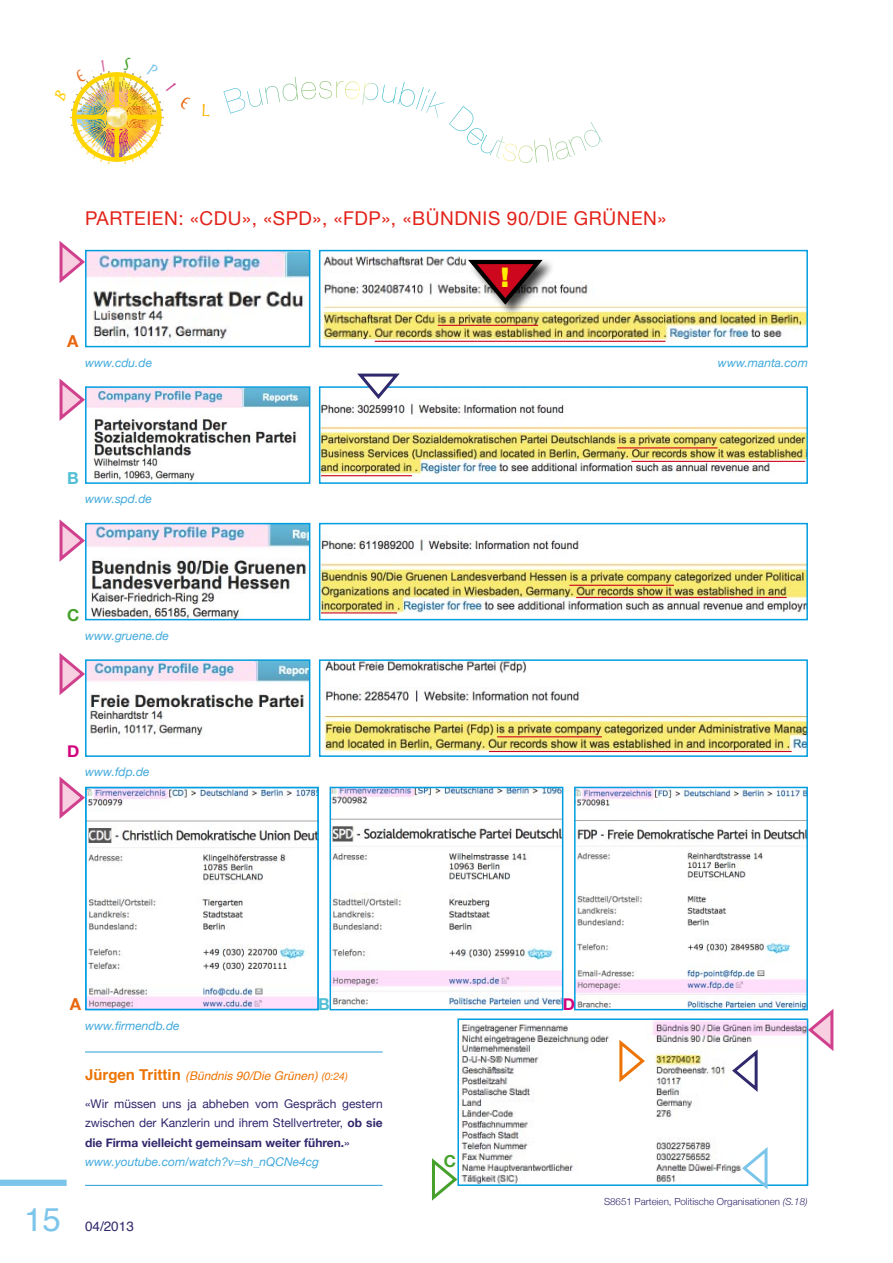
<style>
.page{position:relative;width:893px;height:1263px;background:#fff}
.page>*{position:absolute;margin:0;border:0;box-sizing:border-box;transform-origin:0 0}
.t1{font:33px "Helvetica";color:#7cc5ea}
.t2{font:900 27px "Arial";color:#ffed00}
.t3{font:19.05px "Helvetica Neue";letter-spacing:.03em;color:#e32219}
.t4{font:700 16.5px "Helvetica Neue";color:#45a12b}
.t5{font:700 16.5px "Helvetica Neue";color:#d1007b}
.t6{font:700 16.5px "Helvetica Neue";color:#e7660d}
.t7{font:700 16.5px "Helvetica Neue";color:#52bfd4}
.t8{font:13.5px "Helvetica";color:#31296d}
.t9{font:12px/19.5px "Helvetica Neue";color:#31296d;text-align:justify}
.t10{font:italic 12px "Helvetica Neue";color:#40a9db}
.t11{font:italic 12px "Helvetica";color:#ec7405}
.t12{font:300 9.75px "Helvetica Neue";color:#31296d}
.s1{font-weight:700;font-style:normal;font-size:15px}
.s2{font-family:"Helvetica Neue";font-size:10.5px}
.s3{font-weight:700}
.s4{font-style:italic}
</style>
<div class="page">
<div style="left:0;top:1180px;width:67px;height:6px;background:#7cc5ea"></div>
<svg style="left:59px;top:240px;width:28px;height:43px"></svg>
<img style="left:333px;top:790px;width:227px;height:217px">
<div style="left:330px;top:787px;width:233px;height:223px;border:2px solid #009ee0"></div>
<img style="left:460px;top:1021px;width:345px;height:162px">
<div style="left:457px;top:1018px;width:351px;height:168px;border:2px solid #009ee0"></div>
<img style="left:88px;top:526px;width:219px;height:91px">
<div style="left:85px;top:523px;width:225px;height:97px;border:2px solid #009ee0"></div>
<img style="left:88px;top:389px;width:219px;height:92px">
<div style="left:85px;top:386px;width:225px;height:98px;border:2px solid #009ee0"></div>
<img style="left:322px;top:403px;width:483px;height:74px">
<div style="left:319px;top:386px;width:489px;height:98px;border:2px solid #009ee0"></div>
<img style="left:88px;top:662px;width:219px;height:74px">
<div style="left:85px;top:659px;width:225px;height:98px;border:2px solid #009ee0"></div>
<img style="left:323px;top:662px;width:482px;height:91px">
<div style="left:319px;top:659px;width:489px;height:98px;border:2px solid #009ee0"></div>
<img style="left:88px;top:253px;width:219px;height:87px">
<div style="left:85px;top:250px;width:225px;height:97px;border:2px solid #009ee0"></div>
<img style="left:322px;top:256px;width:483px;height:85px">
<div style="left:319px;top:250px;width:489px;height:97px;border:2px solid #009ee0"></div>
<img style="left:322px;top:536px;width:483px;height:77px">
<div style="left:319px;top:523px;width:489px;height:97px;border:2px solid #009ee0"></div>
<img style="left:88px;top:790px;width:228px;height:217px">
<div style="left:85px;top:787px;width:234px;height:223px;border:2px solid #009ee0"></div>
<img style="left:577px;top:790px;width:228px;height:217px">
<div style="left:574px;top:787px;width:234px;height:223px;border:2px solid #009ee0"></div>
<svg style="left:617px;top:1036px;width:30px;height:47px"></svg>
<hr style="left:438px;top:325px;width:100px;height:1px;background:#cd071e">
<hr style="left:617px;top:447px;width:100px;height:1px;background:#cd071e">
<hr style="left:569px;top:585px;width:105px;height:1px;background:#cd071e">
<hr style="left:497px;top:736px;width:105px;height:1px;background:#cd071e">
<hr style="left:489px;top:751px;width:303px;height:1px;background:#cd071e">
<hr style="left:321px;top:612px;width:76px;height:1px;background:#cd071e">
<hr style="left:576px;top:597px;width:211px;height:1px;background:#cd071e">
<hr style="left:321px;top:475px;width:91px;height:1px;background:#cd071e">
<hr style="left:375px;top:341px;width:290px;height:1px;background:#cd071e">
<hr style="left:631px;top:461px;width:174px;height:1px;background:#cd071e">
<div style="left:466px;top:258px;width:88px;height:59px;background:#000;opacity:.75"></div>
<svg style="left:467px;top:256px;width:80px;height:52px"></svg>
<svg style="left:59px;top:776px;width:28px;height:44px"></svg>
<svg style="left:806px;top:1005px;width:28px;height:47px"></svg>
<svg style="left:59px;top:653px;width:28px;height:43px"></svg>
<svg style="left:59px;top:519px;width:28px;height:44px"></svg>
<svg style="left:59px;top:378px;width:28px;height:44px"></svg>
<svg style="left:730px;top:1046px;width:30px;height:47px"></svg>
<svg style="left:356px;top:373px;width:47px;height:26px"></svg>
<svg style="left:432px;top:1155px;width:28px;height:46px"></svg>
<svg style="left:740px;top:1144px;width:30px;height:46px"></svg>
<hr style="left:85px;top:1051px;width:298px;height:1px;background:#40a9db">
<hr style="left:85px;top:1185px;width:298px;height:1px;background:#40a9db">
<img style="left:70px;top:70px;width:94px;height:92px">
<h3 class="t3" style="left:85px;top:207px;width:24px">Parteien</h3>
<h3 class="t3" style="left:178px;top:207px;width:261px">: «CDU», «SPD», «FDP», «Bündnis</h3>
<h3 class="t3" style="left:507px;top:207px;width:96px">90/Die Grüne</h3>
<h3 class="t3" style="left:643px;top:207px;width:25px">N»</h3>
<h3 class="t6" style="left:67px;top:331px;width:13px">A</h3>
<p class="t10" style="left:85px;top:355px;width:69px">www.cdu.de</p>
<h3 class="t7" style="left:67px;top:468px;width:11px">B</h3>
<p class="t10" style="left:85px;top:492px;width:68px">www.spd.de</p>
<h3 class="t4" style="left:67px;top:605px;width:12px">C</h3>
<p class="t10" style="left:85px;top:628px;width:86px">www.gruene.de</p>
<h3 class="t5" style="left:67px;top:741px;width:12px">D</h3>
<p class="t10" style="left:85px;top:765px;width:66px">www.fdp.de</p>
<h2 class="t2" style="left:501px;top:258px;width:10px">!</h2>
<p class="t10" style="left:718px;top:355px;width:92px">www.manta.com</p>
<h3 class="t6" style="left:70px;top:994px;width:13px">A</h3>
<p class="t10" style="left:85px;top:1018px;width:96px">www.firmendb.de</p>
<h3 class="t7" style="left:318px;top:994px;width:11px">B</h3>
<h1 class="t1" style="left:24px;top:1194px;width:38px">15</h1>
<p class="t11" style="left:85px;top:1066px;width:264px"><span class="s1">Jürgen Trittin</span> (Bündnis 90/Die Grünen) <span class="s2">(0:24)</span></p>
<p class="t9" style="left:85px;top:1094px;width:299px">«Wir müssen uns ja abheben vom Gespräch gestern zwischen der Kanzlerin und ihrem Stellvertreter, <span class="s3">ob sie die Firma vielleicht gemeinsam weiter führen.</span>»</p>
<p class="t10" style="left:85px;top:1155px;width:236px">www.youtube.com/watch?v=sh_nQCNe4cg</p>
<p class="t8" style="left:85px;top:1216px;width:50px">04/2013</p>
<h3 class="t4" style="left:444px;top:1150px;width:12px">C</h3>
<h3 class="t5" style="left:563px;top:994px;width:12px">D</h3>
<p class="t12" style="left:604px;top:1195px;width:205px">S8651 Parteien, Politische Organisationen <span class="s4">(S.18)</span></p>
</div>
